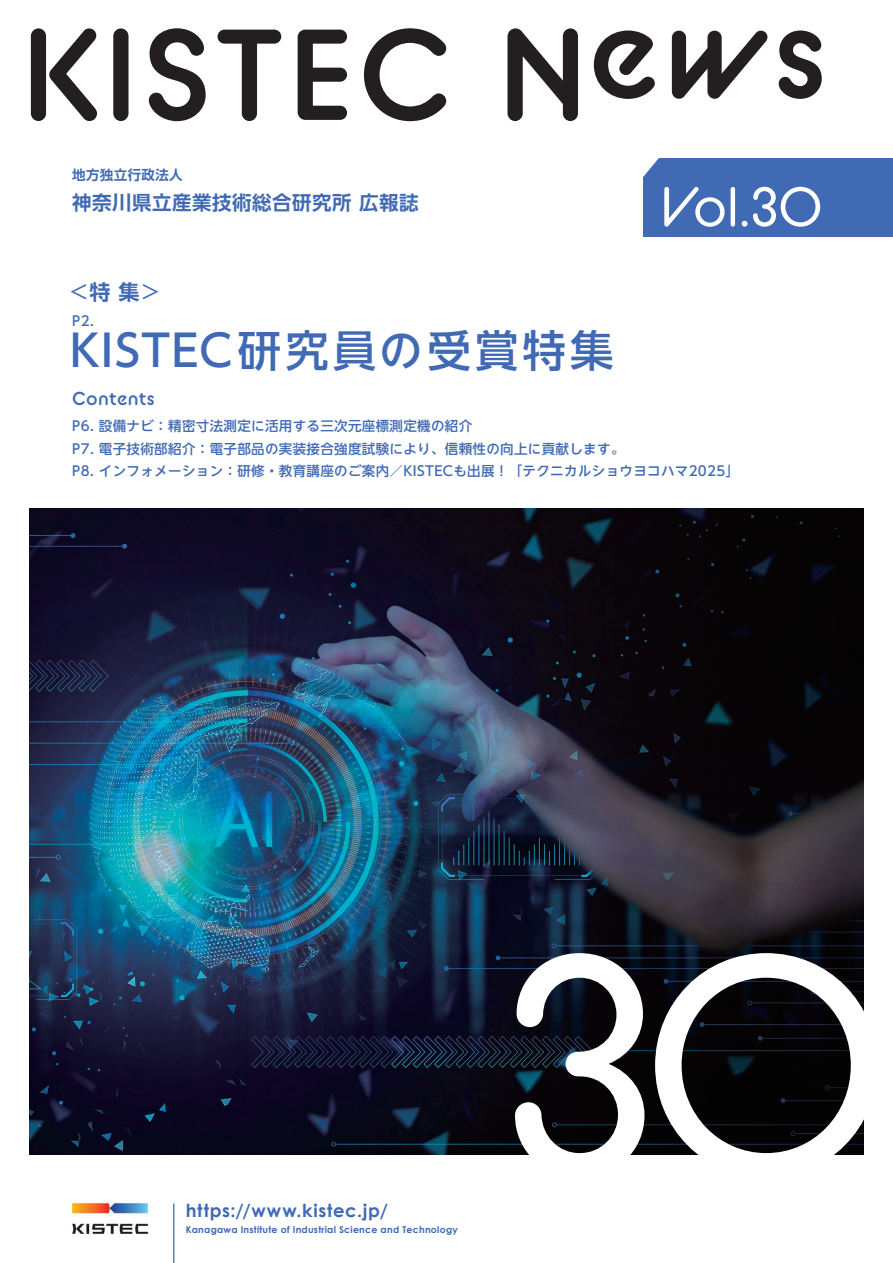
<style>
.page{position:relative;width:893px;height:1263px;background:#fff}
.page>*{position:absolute;margin:0;border:0;box-sizing:border-box;transform-origin:0 0}
.t1{font:312px "BC Alphapipe RB";color:#fff}
.t2{font:700 129px "BC Alphapipe TSB";letter-spacing:.04em;color:#231f20}
.t3{font:55.5px "BC Alphapipe RB";color:#fff}
.t4{font:500 43.5px "UD Shin Go NT Pr 6 N";letter-spacing:.095em;color:#406ab4}
.t5{font:21px "UD Shin Go NT Pr 6 N";color:#406ab4}
.t6{font:700 19.5px "UD Shin Go NT Pr 6 N De";letter-spacing:.025em;color:#406ab4}
.t7{font:700 18.75px "BC Alphapipe TSB";letter-spacing:.015em;color:#406ab4}
.t8{font:700 18px "Century Gothic";letter-spacing:.04em;color:#406ab4}
.t9{font:500 13.5px/22.5px "UD Shin Go NT Pr 6 N";letter-spacing:.025em;color:#406ab4}
.t10{font:700 13.5px "UD Shin Go NT Pr 6 N De";letter-spacing:.025em;color:#406ab4}
.t11{font:700 9.45px "Century Gothic";letter-spacing:.025em;color:#406ab4}
.s1{font-family:"UD Shin Go NT Pr 6 N De";font-weight:700}
</style>
<div class="page">
<img style="left:30px;top:508px;width:833px;height:646px">
<div style="left:643px;top:158px;width:250px;height:78px;background:#406ab4"></div>
<svg style="left:643px;top:158px;width:16px;height:19px"></svg>
<hr style="left:173px;top:1203px;width:1px;height:60px;background:#406ab4">
<img style="left:72px;top:1202px;width:76px;height:33px">
<h2 class="t2" style="left:23px;top:-8px;width:806px">KISTEC News</h2>
<p class="t10" style="left:72px;top:164px;width:112px">地方独立行政法人</p>
<h3 class="t6" style="left:72px;top:187px;width:348px">神奈川県立産業技術総合研究所広報誌</h3>
<h3 class="t3" style="left:660px;top:172px;width:164px">Vol.30</h3>
<h3 class="t5" style="left:68px;top:275px;width:95px">＜<span class="s1">特集</span>＞</h3>
<p class="t9" style="left:72px;top:309px;width:23px">P2.</p>
<h3 class="t4" style="left:70px;top:315px;width:545px">KISTEC研究員の受賞特集</h3>
<h3 class="t7" style="left:72px;top:387px;width:84px">Contents</h3>
<p class="t9" style="left:72px;top:415px;width:668px">P6. 設備ナビ：精密寸法測定に活用する三次元座標測定機の紹介<br>P7. 電子技術部紹介：電子部品の実装接合強度試験により、信頼性の向上に貢献します。<br>P8. インフォメーション：研修・教育講座のご案内／KISTECも出展！「テクニカルショウヨコハマ2025」</p>
<h3 class="t8" style="left:186px;top:1199px;width:204px">https://www.kistec.jp/</h3>
<p class="t11" style="left:186px;top:1224px;width:274px">Kanagawa Institute of Industrial Science and Technology</p>
<h1 class="t1" style="left:501px;top:869px;width:392px">30</h1>
</div>
